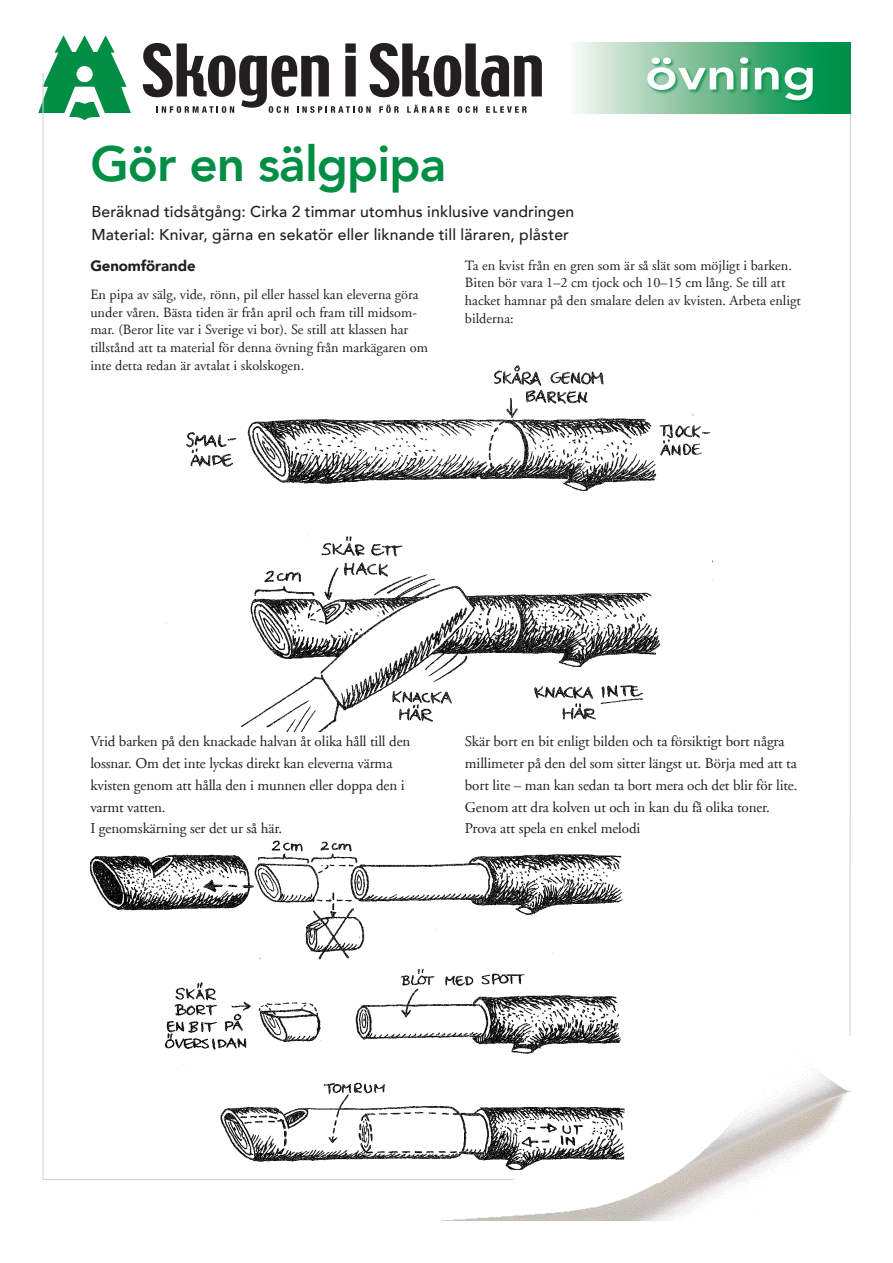
<style>
.page{position:relative;width:893px;height:1263px;background:#fff}
.page>*{position:absolute;margin:0;border:0;box-sizing:border-box;transform-origin:0 0}
.Rubriker_inne{font:800 49.5px "Avenir LT";letter-spacing:-.02em;color:#008e45}
.Ingress{font:500 15.75px "Avenir LT";letter-spacing:.01em;color:#231f20}
.Bröd{font:15px/21.8px "Adobe Garamond";letter-spacing:-.01em;color:#231f20}
.Bröd-2{font:900 15px "Avenir LT";letter-spacing:-.01em;color:#231f20}
.Bröd-3{font:14.25px/17.7px "Adobe Garamond";color:#231f20}
</style>
<div class="page">
<hr style="left:849px;top:43px;width:2px;height:1052px;background:#d1d2d4">
<img style="left:453px;top:1037px;width:398px;height:183px">
<svg style="left:143px;top:43px;width:399px;height:70px"></svg>
<svg style="left:38px;top:35px;width:82px;height:79px"></svg>
<div style="left:67px;top:52px;width:35px;height:12px;background:#008e45"></div>
<div style="left:197px;top:33px;width:98px;height:16px;background:#fff"></div>
<div style="left:568px;top:43px;width:282px;height:70px;background:linear-gradient(to right,#fbf5f1,#00873a)"></div>
<svg style="left:42px;top:72px;width:473px;height:1108px"></svg>
<div style="left:646px;top:56px;width:172px;height:49px;background:#008e45;opacity:.75"></div>
<svg style="left:647px;top:57px;width:166px;height:43px"></svg>
<img style="left:156px;top:354px;width:557px;height:377px">
<img style="left:90px;top:840px;width:540px;height:329px">
<p class="Rubriker_inne" style="left:90px;top:134px;width:358px">Gör en sälgpipa</p>
<p class="Ingress" style="left:91px;top:203px;width:485px">Beräknad tidsåtgång: Cirka 2 timmar utomhus inklusive vandringen</p>
<p class="Ingress" style="left:91px;top:225px;width:479px">Material: Knivar, gärna en sekatör eller liknande till läraren, plåster</p>
<p class="Bröd-2" style="left:90px;top:256px;width:107px">Genomförande</p>
<p class="Bröd-3" style="left:90px;top:286px;width:339px">En pipa av sälg, vide, rönn, pil eller hassel kan eleverna göra under våren. Bästa tiden är från april och fram till midsom&shy;mar. (Beror lite var i Sverige vi bor). Se still att klassen har tillstånd att ta material för denna övning från markägaren om inte detta redan är avtalat i skolskogen.</p>
<p class="Bröd-3" style="left:465px;top:257px;width:337px">Ta en kvist från en gren som är så slät som möjligt i barken.<br>Biten bör vara 1–2 cm tjock och 10–15 cm lång. Se till att hacket hamnar på den smalare delen av kvisten. Arbeta enligt bilderna:</p>
<p class="Bröd" style="left:90px;top:731px;width:321px">Vrid barken på den knackade halvan åt olika håll till den lossnar. Om det inte lyckas direkt kan eleverna värma kvisten genom att hålla den i munnen eller doppa den i varmt vatten.</p>
<p class="Bröd" style="left:90px;top:818px;width:193px">I genomskärning ser det ur så här.</p>
<p class="Bröd" style="left:465px;top:731px;width:334px">Skär bort en bit enligt bilden och ta försiktigt bort några millimeter på den del som sitter längst ut. Börja med att ta bort lite – man kan sedan ta bort mera och det blir för lite.</p>
<p class="Bröd" style="left:465px;top:796px;width:307px">Genom att dra kolven ut och in kan du få olika toner.<br>Prova att spela en enkel melodi</p>
</div>
